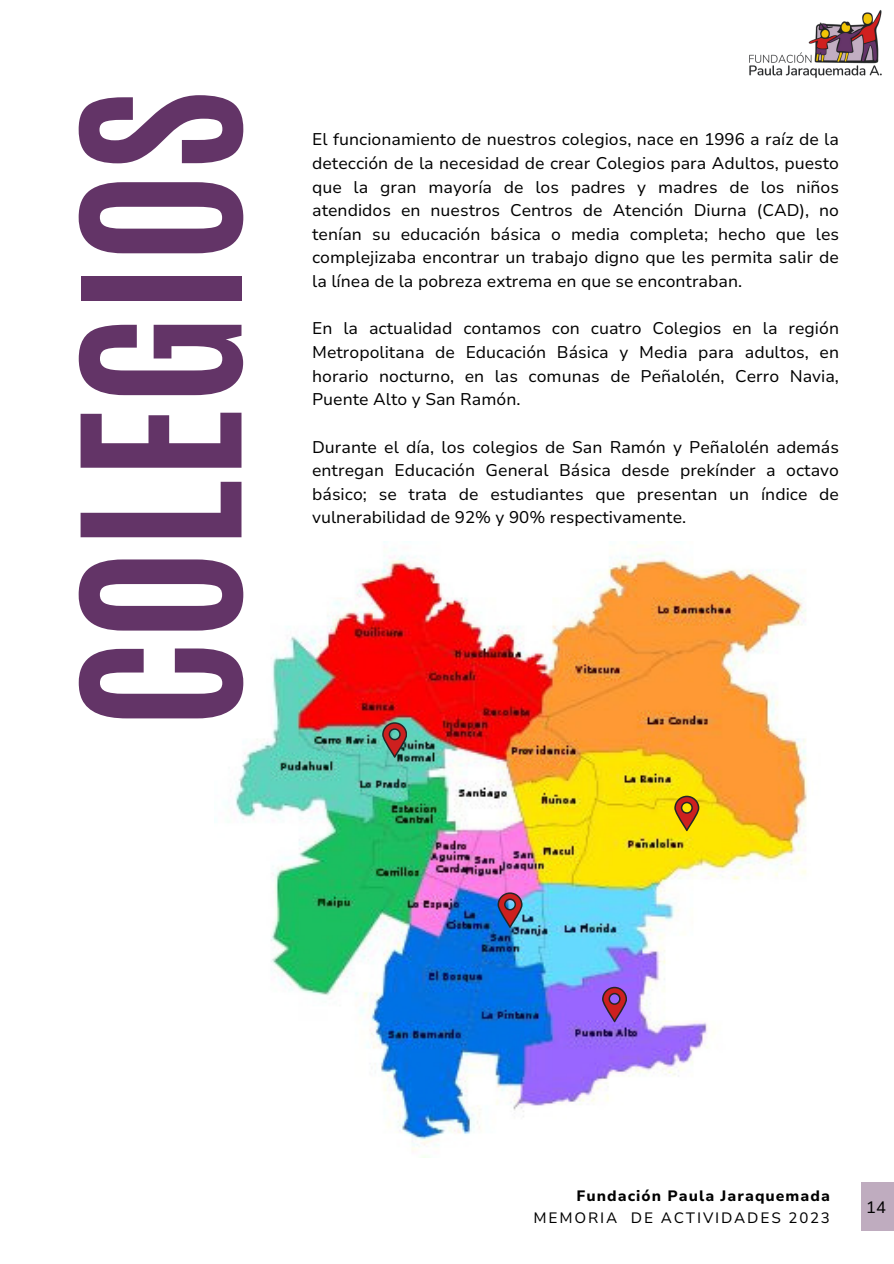
<style>
.page{position:relative;width:894px;height:1264px;background:#fff}
.page>*{position:absolute;margin:0;border:0;box-sizing:border-box;transform-origin:0 0}
.t1{font:700 187.05px "Antonio";color:#633467}
.t2{font:16.8px/23.7px "Nunito Sans 10 pt";color:#000;text-align:justify}
.t3{font:16.5px "Nunito Sans 10 pt";color:#000}
.t4{font:800 15px "Nunito Sans 10 pt";letter-spacing:.07em;color:#000}
.t5{font:15px "Nunito Sans 10 pt";letter-spacing:.12em;color:#000}
</style>
<div class="page">
<div style="left:861px;top:1182px;width:32px;height:48px;background:#bfacbf"></div>
<img style="left:214px;top:541px;width:594px;height:616px">
<svg style="left:674px;top:795px;width:25px;height:36px"></svg>
<svg style="left:382px;top:722px;width:25px;height:35px"></svg>
<svg style="left:602px;top:986px;width:24px;height:36px"></svg>
<svg style="left:497px;top:892px;width:25px;height:35px"></svg>
<img style="left:749px;top:10px;width:133px;height:68px">
<p class="t1" style="left:28px;top:728px;width:640px;rotate:-90deg">COLEGIOS</p>
<p class="t2" style="left:312px;top:128px;width:528px">El funcionamiento de nuestros colegios, nace en 1996 a raíz de la detección de la necesidad de crear Colegios para Adultos, puesto que la gran mayoría de los padres y madres de los niños atendidos en nuestros Centros de Atención Diurna (CAD), no tenían su educación básica o media completa; hecho que les complejizaba encontrar un trabajo digno que les permita salir de la línea de la pobreza extrema en que se encontraban.</p>
<p class="t2" style="left:312px;top:317px;width:528px">En la actualidad contamos con cuatro Colegios en la región Metropolitana de Educación Básica y Media para adultos, en horario nocturno, en las comunas de Peñalolén, Cerro Navia, Puente Alto y San Ramón.</p>
<p class="t2" style="left:312px;top:435px;width:528px">Durante el día, los colegios de San Ramón y Peñalolén además entregan Educación General Básica desde prekínder a octavo básico; se trata de estudiantes que presentan un índice de vulnerabilidad de 92% y 90% respectivamente.</p>
<h1 class="t4" style="left:576px;top:1185px;width:255px">Fundación Paula Jaraquemada</h1>
<p class="t5" style="left:533px;top:1207px;width:298px">MEMORIA DE ACTIVIDADES 2023</p>
<p class="t3" style="left:865px;top:1195px;width:21px">14</p>
</div>
